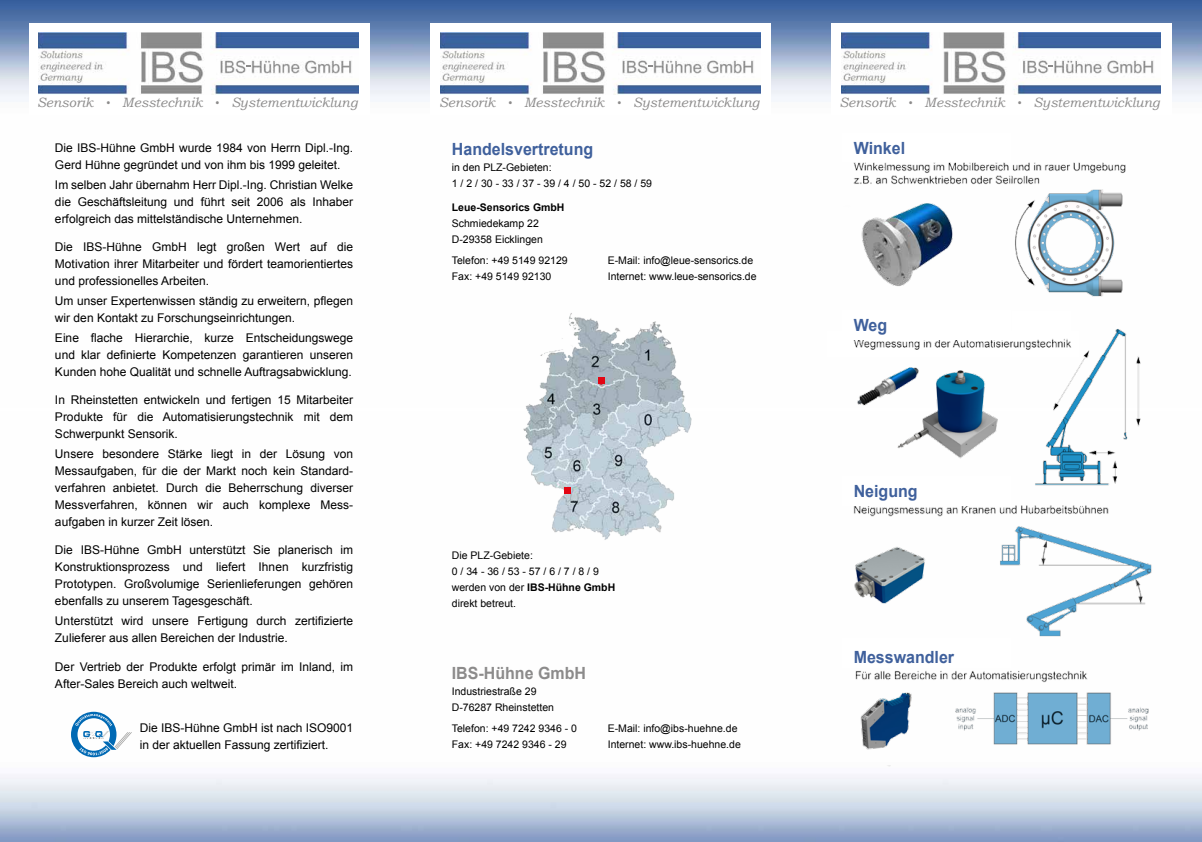
<style>
.page{position:relative;width:1202px;height:842px;background:#fff}
.page>*{position:absolute;margin:0;border:0;box-sizing:border-box;transform-origin:0 0}
.t1{font:700 16.8px "Arial";color:#3f609c;scale:.95 1}
.t2{font:700 16.8px "Arial";color:#8c8b8b;scale:.95 1}
.t3{font:italic 13.5px "Bookman Old Style";color:#8c8b8b}
.t4{font:12px/17px "Arial";color:#000;text-align:justify}
.t5{font:10.5px/16px "Arial";color:#000}
.t6{font:700 10.5px "Arial";color:#000}
.s1{font-size:9.9px}
.s2{font-weight:700}
</style>
<div class="page">
<img style="left:0;top:0;width:1202px;height:102px">
<div style="left:431px;top:24px;width:340px;height:91px;background:#fff"></div>
<img style="left:441px;top:32px;width:319px;height:62px">
<div style="left:29px;top:24px;width:340px;height:91px;background:#fff"></div>
<img style="left:39px;top:32px;width:319px;height:62px">
<div style="left:831px;top:24px;width:340px;height:91px;background:#fff"></div>
<img style="left:841px;top:32px;width:319px;height:62px">
<img style="left:854px;top:546px;width:72px;height:58px">
<img style="left:853px;top:505px;width:256px;height:12px">
<img style="left:999px;top:526px;width:153px;height:111px">
<img style="left:523px;top:313px;width:169px;height:227px">
<div style="left:564px;top:487px;width:7px;height:7px;background:#e30613"></div>
<div style="left:598px;top:377px;width:7px;height:7px;background:#e30613"></div>
<svg style="left:71px;top:712px;width:61px;height:45px"></svg>
<img style="left:1015px;top:195px;width:108px;height:102px">
<img style="left:853px;top:162px;width:273px;height:33px">
<img style="left:853px;top:191px;width:149px;height:95px">
<img style="left:828px;top:670px;width:340px;height:100px">
<img style="left:1034px;top:329px;width:107px;height:157px">
<img style="left:853px;top:331px;width:226px;height:25px">
<img style="left:857px;top:367px;width:141px;height:92px">
<div style="left:842px;top:310px;width:169px;height:29px;background:#fff"></div>
<div style="left:1011px;top:310px;width:61px;height:26px;background:#fff"></div>
<p class="t3" style="left:37px;top:93px;width:322px">Sensorik <span class="s1">•</span> Messtechnik <span class="s1">•</span> Systementwicklung</p>
<p class="t3" style="left:439px;top:93px;width:322px">Sensorik <span class="s1">•</span> Messtechnik <span class="s1">•</span> Systementwicklung</p>
<p class="t3" style="left:839px;top:93px;width:322px">Sensorik <span class="s1">•</span> Messtechnik <span class="s1">•</span> Systementwicklung</p>
<p class="t4" style="left:55px;top:139px;width:300px">Die IBS-Hühne GmbH wurde 1984 von Herrn Dipl.-Ing.<br>Gerd Hühne gegründet und von ihm bis 1999 geleitet.</p>
<p class="t4" style="left:55px;top:176px;width:300px">Im selben Jahr übernahm Herr Dipl.-Ing. Christian Welke die Geschäftsleitung und führt seit 2006 als Inhaber erfolgreich das mittelständische Unternehmen.</p>
<p class="t4" style="left:55px;top:238px;width:300px">Die IBS-Hühne GmbH legt großen Wert auf die Motivation ihrer Mitarbeiter und fördert teamorientiertes und professionelles Arbeiten.</p>
<p class="t4" style="left:55px;top:292px;width:300px">Um unser Expertenwissen ständig zu erweitern, pflegen wir den Kontakt zu Forschungseinrichtungen.</p>
<p class="t4" style="left:55px;top:329px;width:300px">Eine flache Hierarchie, kurze Entscheidungswege und klar definierte Kompetenzen garantieren unseren Kunden hohe Qualität und schnelle Auftragsabwicklung.</p>
<p class="t4" style="left:55px;top:392px;width:300px">In Rheinstetten entwickeln und fertigen 15 Mitarbeiter Produkte für die Automatisierungstechnik mit dem Schwerpunkt Sensorik.</p>
<p class="t4" style="left:55px;top:445px;width:300px">Unsere besondere Stärke liegt in der Lösung von Messaufgaben, für die der Markt noch kein Standard&shy;verfahren anbietet. Durch die Beherrschung diverser Messverfahren, können wir auch komplexe Mess&shy;aufgaben in kurzer Zeit lösen.</p>
<p class="t4" style="left:55px;top:542px;width:300px">Die IBS-Hühne GmbH unterstützt Sie planerisch im Konstruktionsprozess und liefert Ihnen kurzfristig Prototypen. Großvolumige Serienlieferungen gehören ebenfalls zu unserem Tagesgeschäft.</p>
<p class="t4" style="left:55px;top:613px;width:300px">Unterstützt wird unsere Fertigung durch zertifizierte<br>Zulieferer aus allen Bereichen der Industrie.</p>
<p class="t4" style="left:55px;top:658px;width:300px">Der Vertrieb der Produkte erfolgt primär im Inland, im<br>After-Sales Bereich auch weltweit.</p>
<p class="t4" style="left:140px;top:719px;width:215px">Die IBS-Hühne GmbH ist nach ISO9001 in der aktuellen Fassung zertifiziert.</p>
<h1 class="t1" style="left:452px;top:138px;width:150px">Handelsvertretung</h1>
<p class="t5" style="left:452px;top:159px;width:202px">in den PLZ-Gebieten:<br>1 / 2 / 30 - 33 / 37 - 39 / 4 / 50 - 52 / 58 / 59</p>
<p class="t6" style="left:452px;top:200px;width:114px">Leue-Sensorics GmbH</p>
<p class="t5" style="left:452px;top:215px;width:93px">Schmiedekamp 22<br>D-29358 Eicklingen</p>
<p class="t5" style="left:452px;top:252px;width:117px">Telefon: +49 5149 92129</p>
<p class="t5" style="left:608px;top:252px;width:147px">E-Mail: info@leue-sensorics.de</p>
<p class="t5" style="left:452px;top:268px;width:101px">Fax: +49 5149 92130</p>
<p class="t5" style="left:608px;top:268px;width:150px">Internet: www.leue-sensorics.de</p>
<p class="t5" style="left:452px;top:547px;width:165px">Die PLZ-Gebiete:<br>0 / 34 - 36 / 53 - 57 / 6 / 7 / 8 / 9 werden von der <span class="s2">IBS-Hühne GmbH </span>direkt betreut.</p>
<h1 class="t2" style="left:452px;top:662px;width:143px">IBS-Hühne GmbH</h1>
<p class="t5" style="left:452px;top:684px;width:104px">Industriestraße 29<br>D-76287 Rheinstetten</p>
<p class="t5" style="left:452px;top:721px;width:127px">Telefon: +49 7242 9346 - 0</p>
<p class="t5" style="left:608px;top:721px;width:131px">E-Mail: info@ibs-huehne.de</p>
<p class="t5" style="left:452px;top:737px;width:116px">Fax: +49 7242 9346 - 29</p>
<p class="t5" style="left:608px;top:737px;width:135px">Internet: www.ibs-huehne.de</p>
<h1 class="t1" style="left:854px;top:137px;width:56px">Winkel</h1>
<h1 class="t1" style="left:854px;top:314px;width:37px">Weg</h1>
<h1 class="t1" style="left:854px;top:480px;width:69px">Neigung</h1>
<h1 class="t1" style="left:854px;top:646px;width:107px">Messwandler</h1>
</div>
